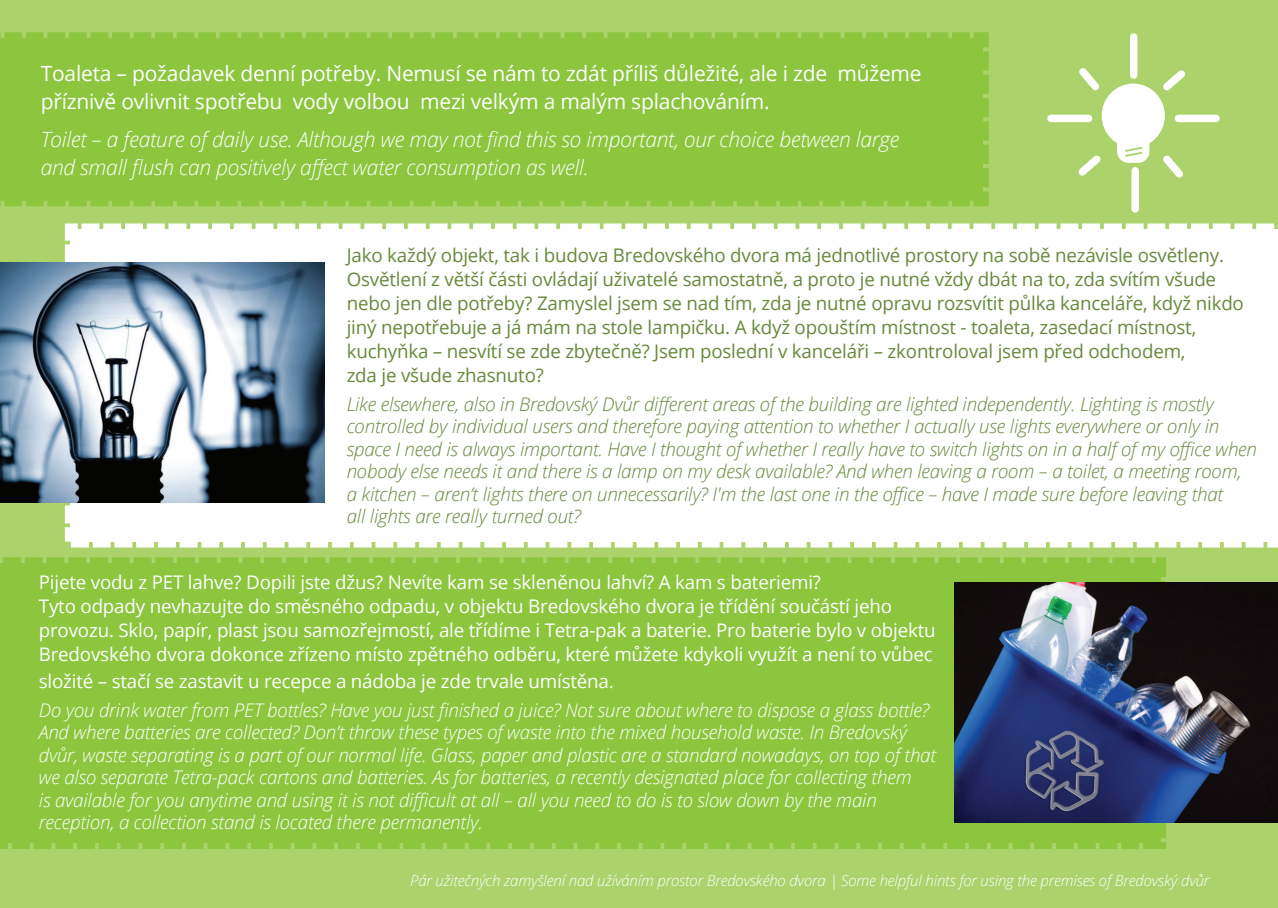
<style>
.page{position:relative;width:1278px;height:908px;background:#abd26b}
.page>*{position:absolute;margin:0;border:0;box-sizing:border-box;transform-origin:0 0}
.t1{font:21px/28.5px "Open Sans";letter-spacing:-.01em;color:#fff}
.t2{font:italic 300 21px/28.5px "Open Sans";letter-spacing:-.01em;color:#fff}
.t3{font:italic 300 18.75px/22.5px "Open Sans";letter-spacing:-.01em;color:#fff}
.t4{font:italic 300 18.75px/22.5px "Open Sans";letter-spacing:-.01em;color:#66893a}
.t5{font:18.75px/24px "Open Sans";letter-spacing:-.01em;color:#66893a}
.t6{font:18.75px/24px "Open Sans";letter-spacing:-.01em;color:#fff}
.t7{font:italic 300 15px "Open Sans";letter-spacing:-.01em;color:#fff}
</style>
<div class="page">
<div style="left:0;top:32px;width:989px;height:175px;background:#8bc63e"></div>
<div style="left:65px;top:224px;width:1213px;height:324px;background:#fff"></div>
<img style="left:0;top:262px;width:324px;height:241px">
<div style="left:0;top:557px;width:1166px;height:292px;background:#8bc63e"></div>
<img style="left:955px;top:582px;width:323px;height:240px">
<div style="left:1102px;top:84px;width:62px;height:63px;background:#fff;border-radius:50%"></div>
<div style="left:1102px;top:84px;width:63px;height:64px;border:2px solid #fff;border-radius:50%"></div>
<div style="left:1118px;top:131px;width:31px;height:31px;background:#fff;border-radius:11px"></div>
<div style="left:1117px;top:130px;width:32px;height:33px;border:2px solid #fff;border-radius:11px"></div>
<svg style="left:1125px;top:147px;width:17px;height:10px"></svg>
<div style="left:1178px;top:115px;width:38px;height:7px;background:#fff"></div>
<svg style="left:1156px;top:70px;width:29px;height:27px"></svg>
<svg style="left:1163px;top:155px;width:20px;height:23px"></svg>
<div style="left:1130px;top:37px;width:7px;height:38px;background:#fff"></div>
<svg style="left:1079px;top:68px;width:21px;height:23px"></svg>
<div style="left:1051px;top:115px;width:37px;height:7px;background:#fff"></div>
<div style="left:1131px;top:171px;width:8px;height:38px;background:#fff"></div>
<svg style="left:1078px;top:155px;width:23px;height:21px"></svg>
<p class="t1" style="left:41px;top:58px;width:882px">Toaleta – požadavek denní potřeby. Nemusí se nám to zdát příliš důležité, ale i zde můžeme příznivě ovlivnit spotřebu vody volbou mezi velkým a malým splachováním.</p>
<p class="t2" style="left:41px;top:124px;width:860px">Toilet – a feature of daily use. Although we may not find this so important, our choice between large and small flush can positively affect water consumption as well.</p>
<p class="t5" style="left:347px;top:243px;width:899px">Jako každý objekt, tak i budova Bredovského dvora má jednotlivé prostory na sobě nezávisle osvětleny.<br>Osvětlení z větší části ovládají uživatelé samostatně, a proto je nutné vždy dbát na to, zda svítím všude nebo jen dle potřeby? Zamyslel jsem se nad tím, zda je nutné opravu rozsvítit půlka kanceláře, když nikdo jiný nepotřebuje a já mám na stole lampičku. A když opouštím místnost - toaleta, zasedací místnost, kuchyňka – nesvítí se zde zbytečně? Jsem poslední v kanceláři – zkontroloval jsem před odchodem,<br>zda je všude zhasnuto?</p>
<p class="t4" style="left:347px;top:392px;width:912px">Like elsewhere, also in Bredovský Dvůr different areas of the building are lighted independently. Lighting is mostly controlled by individual users and therefore paying attention to whether I actually use lights everywhere or only in space I need is always important. Have I thought of whether I really have to switch lights on in a half of my office when nobody else needs it and there is a lamp on my desk available? And when leaving a room – a toilet, a meeting room,<br>a kitchen – aren’t lights there on unnecessarily? I'm the last one in the office – have I made sure before leaving that<br>all lights are really turned out?</p>
<p class="t6" style="left:39px;top:570px;width:898px">Pijete vodu z PET lahve? Dopili jste džus? Nevíte kam se skleněnou lahví? A kam s bateriemi?<br>Tyto odpady nevhazujte do směsného odpadu, v objektu Bredovského dvora je třídění součástí jeho provozu. Sklo, papír, plast jsou samozřejmostí, ale třídíme i Tetra-pak a baterie. Pro baterie bylo v objektu Bredovského dvora dokonce zřízeno místo zpětného odběru, které můžete kdykoli využít a není to vůbec</p>
<p class="t6" style="left:39px;top:669px;width:576px">složité – stačí se zastavit u recepce a nádoba je zde trvale umístěna.</p>
<p class="t3" style="left:39px;top:698px;width:899px">Do you drink water from PET bottles? Have you just finished a juice? Not sure about where to dispose a glass bottle?<br>And where batteries are collected? Don’t throw these types of waste into the mixed household waste. In Bredovský dvůr, waste separating is a part of our normal life. Glass, paper and plastic are a standard nowadays, on top of that we also separate Tetra-pack cartons and batteries. As for batteries, a recently designated place for collecting them<br>is available for you anytime and using it is not difficult at all – all you need to do is to slow down by the main reception, a collection stand is located there permanently.</p>
<p class="t7" style="left:410px;top:871px;width:801px">Pár užitečných zamyšlení nad užíváním prostor Bredovského dvora | Some helpful hints for using the premises of Bredovský dvůr</p>
</div>
